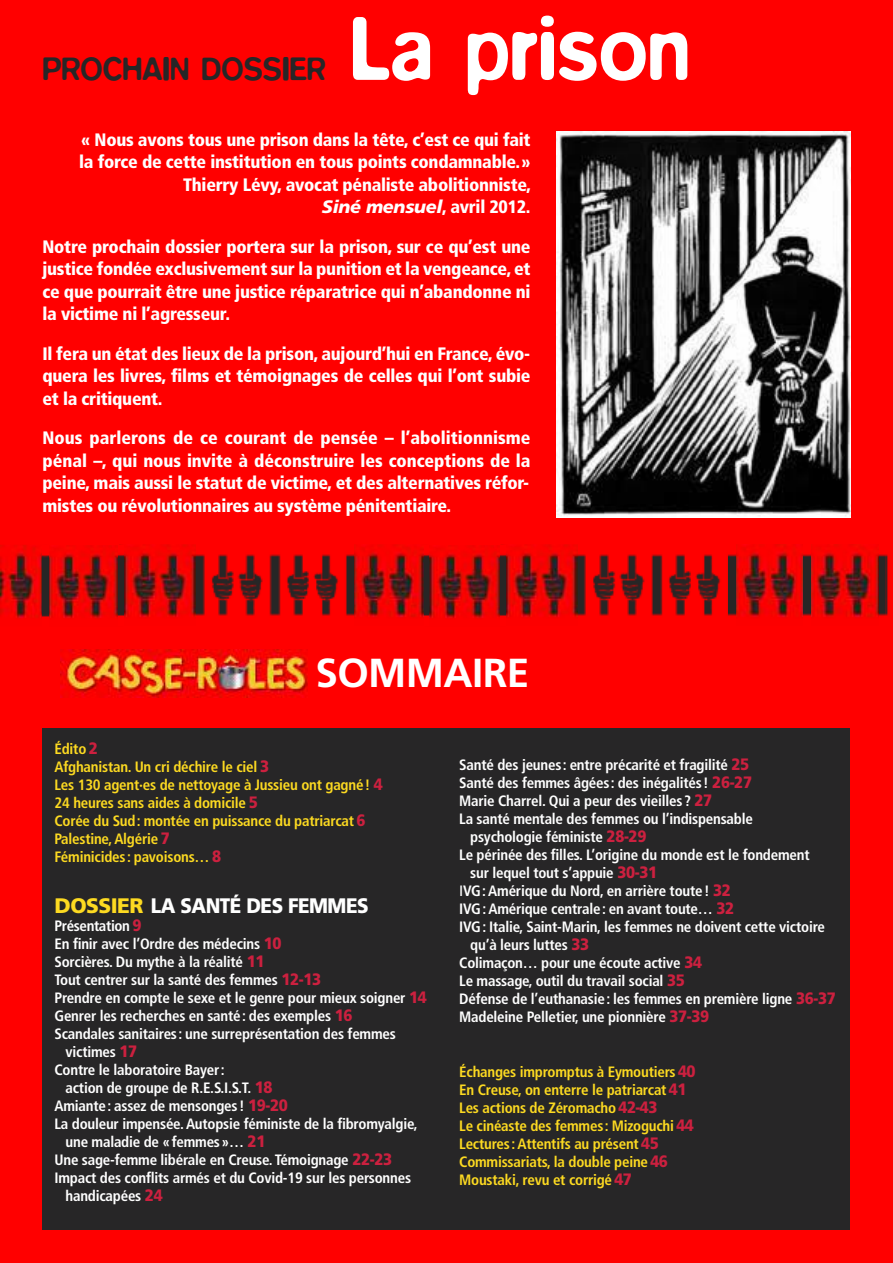
<style>
.page{position:relative;width:893px;height:1263px;background:#f00}
.page>*{position:absolute;margin:0;border:0;box-sizing:border-box;transform-origin:0 0}
.t1{font:500 90px "Blur";color:#fff;scale:.91 1}
.t2{font:700 40.5px "Frutiger LT Std";letter-spacing:-.015em;color:#fff}
.t3{font:500 33.45px "Blur";color:#272627;scale:.91 1}
.t4{font:900 21px "Frutiger LT Std";letter-spacing:-.025em;color:#fff;scale:.9 1}
.t5{font:900 condensed 18px/22.5px "Frutiger LT Std";letter-spacing:-.015em;color:#fff;text-align:justify}
.t6{font:700 condensed 15px "Frutiger LT Std";letter-spacing:-.015em;color:#fff}
.t7{font:700 condensed 15px/18px "Frutiger LT Std";letter-spacing:-.015em;color:#fdda21}
.s1{font-style:italic;font-stretch:normal}
.s2{font-weight:900;font-stretch:normal;font-size:16.5px;color:#cc203f}
.s3{color:#fdda21}
.s4{font-weight:400;font-stretch:normal}
</style>
<div class="page">
<div style="left:43px;top:729px;width:807px;height:501px;background:#272627"></div>
<img style="left:60px;top:650px;width:247px;height:47px">
<img style="left:557px;top:132px;width:293px;height:385px">
<img style="left:49px;top:545px;width:70px;height:74px">
<img style="left:0;top:545px;width:43px;height:74px">
<img style="left:43px;top:555px;width:6px;height:62px">
<img style="left:119px;top:544px;width:305px;height:74px">
<img style="left:119px;top:545px;width:5px;height:73px">
<img style="left:429px;top:545px;width:72px;height:74px">
<img style="left:424px;top:554px;width:5px;height:62px">
<img style="left:501px;top:544px;width:387px;height:74px">
<img style="left:501px;top:545px;width:4px;height:73px">
<h3 class="t3" style="left:42px;top:49px;width:313px">PROCHAIN DOSSIER</h3>
<h1 class="t1" style="left:350px;top:-4px;width:375px">La prison</h1>
<p class="t5" style="left:79px;top:130px;width:454px;text-align:right">« Nous avons tous une prison dans la tête, c’est ce qui fait la force de cette institution en tous points condamnable.» Thierry Lévy, avocat pénaliste abolitionniste,<br><span class="s1">Siné mensuel</span>, avril 2012.</p>
<p class="t5" style="left:43px;top:237px;width:489px">Notre prochain dossier portera sur la prison, sur ce qu’est une justice fondée exclusivement sur la punition et la vengeance, et ce que pourrait être une justice réparatrice qui n’abandonne ni la victime ni l’agresseur.</p>
<p class="t5" style="left:43px;top:344px;width:489px">Il fera un état des lieux de la prison, aujourd’hui en France, évo&shy;quera les livres, films et témoignages de celles qui l’ont subie et la critiquent.</p>
<p class="t5" style="left:43px;top:428px;width:489px">Nous parlerons de ce courant de pensée – l’abolitionnisme pénal –, qui nous invite à déconstruire les conceptions de la peine, mais aussi le statut de victime, et des alternatives réfor&shy;mistes ou révolutionnaires au système pénitentiaire.</p>
<h2 class="t2" style="left:315px;top:657px;width:216px">SOMMAIRE</h2>
<p class="t7" style="left:55px;top:741px;width:330px">Édito <span class="s2">2<br></span>Afghanistan. Un cri déchire le ciel <span class="s2">3<br></span>Les 130 agent·es de nettoyage à Jussieu ont gagné! <span class="s2">4<br></span>24 heures sans aides à domicile <span class="s2">5<br></span>Corée du Sud: montée en puissance du patriarcat <span class="s2">6<br></span>Palestine,Algérie <span class="s2">7<br></span>Féminicides: pavoisons… <span class="s2">8</span></p>
<h3 class="t4" style="left:55px;top:897px;width:351px"><span class="s3">DOSSIER</span> LA SANTÉ DES FEMMES</h3>
<p class="t6" style="left:55px;top:920px;width:88px">Présentation <span class="s2">9</span></p>
<p class="t6" style="left:55px;top:938px;width:229px">En finir avec l’Ordre des médecins <span class="s2">10</span></p>
<p class="t6" style="left:55px;top:956px;width:211px">Sorcières. Du mythe à la réalité <span class="s2">11</span></p>
<p class="t6" style="left:55px;top:974px;width:268px">Tout centrer sur la santé des femmes <span class="s2">12-13</span></p>
<p class="t6" style="left:55px;top:992px;width:374px">Prendre en compte le sexe et le genre pour mieux soigner <span class="s2">14</span></p>
<p class="t6" style="left:55px;top:1010px;width:300px">Genrer les recherches en santé: des exemples <span class="s2">16</span></p>
<p class="t6" style="left:55px;top:1028px;width:343px">Scandales sanitaires: une surreprésentation des femmes</p>
<p class="t6" style="left:66px;top:1046px;width:73px">victimes <span class="s2">17</span></p>
<p class="t6" style="left:55px;top:1064px;width:172px">Contre le laboratoire Bayer:</p>
<p class="t6" style="left:66px;top:1082px;width:209px">action de groupe de R.E.S.I.S.T. <span class="s2">18</span></p>
<p class="t6" style="left:55px;top:1100px;width:235px">Amiante: assez de mensonges! <span class="s2">19-20</span></p>
<p class="t6" style="left:55px;top:1118px;width:365px">La douleur impensée.Autopsie féministe de la fibromyalgie,</p>
<p class="t6" style="left:66px;top:1136px;width:201px">une maladie de «femmes»… <span class="s2">21</span></p>
<p class="t6" style="left:55px;top:1154px;width:339px">Une sage-femme libérale en Creuse. Témoignage <span class="s2">22-23</span></p>
<p class="t6" style="left:55px;top:1172px;width:358px">Impact des conflits armés et du Covid-19 sur les personnes</p>
<p class="t6" style="left:66px;top:1190px;width:99px">handicapées <span class="s2">24</span></p>
<p class="t6" style="left:459px;top:759px;width:292px">Santé des jeunes: entre précarité et fragilité <span class="s2">25</span></p>
<p class="t6" style="left:459px;top:777px;width:294px">Santé des femmes âgées: des inégalités! <span class="s2">26-27</span></p>
<p class="t6" style="left:459px;top:795px;width:255px">Marie Charrel. Qui a peur des vieilles? <span class="s2">27</span></p>
<p class="t6" style="left:459px;top:813px;width:295px">La santé mentale des femmes ou l’indispensable</p>
<p class="t6" style="left:470px;top:831px;width:178px">psychologie féministe <span class="s2">28-29</span></p>
<p class="t6" style="left:459px;top:849px;width:352px">Le périnée des filles. L’origine du monde est le fondement</p>
<p class="t6" style="left:470px;top:867px;width:188px">sur lequel tout s’appuie <span class="s2">30-31</span></p>
<p class="t6" style="left:459px;top:885px;width:273px"><span class="s4">I</span>VG:Amérique du Nord, en arrière toute! <span class="s2">32</span></p>
<p class="t6" style="left:459px;top:903px;width:277px">IVG:Amérique centrale: en avant toute… <span class="s2">32</span></p>
<p class="t6" style="left:459px;top:921px;width:367px">IVG: Italie, Saint-Marin, les femmes ne doivent cette victoire</p>
<p class="t6" style="left:470px;top:939px;width:121px">qu’à leurs luttes <span class="s2">33</span></p>
<p class="t6" style="left:459px;top:957px;width:244px">Colimaçon… pour une écoute active <span class="s2">34</span></p>
<p class="t6" style="left:459px;top:975px;width:227px">Le massage, outil du travail social <span class="s2">35</span></p>
<p class="t6" style="left:459px;top:993px;width:378px">Défense de l’euthanasie: les femmes en première ligne <span class="s2">36-37</span></p>
<p class="t6" style="left:459px;top:1011px;width:252px">Madeleine Pelletier, une pionnière <span class="s2">37-39</span></p>
<p class="t7" style="left:459px;top:1064px;width:238px">Échanges impromptus à Eymoutiers <span class="s2">40<br></span>En Creuse, on enterre le patriarcat <span class="s2">41<br></span>Les actions de Zéromacho <span class="s2">42-43<br></span>Le cinéaste des femmes: Mizoguchi <span class="s2">44<br></span>Lectures:Attentifs au présent <span class="s2">45<br></span>Commissariats, la double peine <span class="s2">46<br></span>Moustaki, revu et corrigé <span class="s2">47</span></p>
</div>
